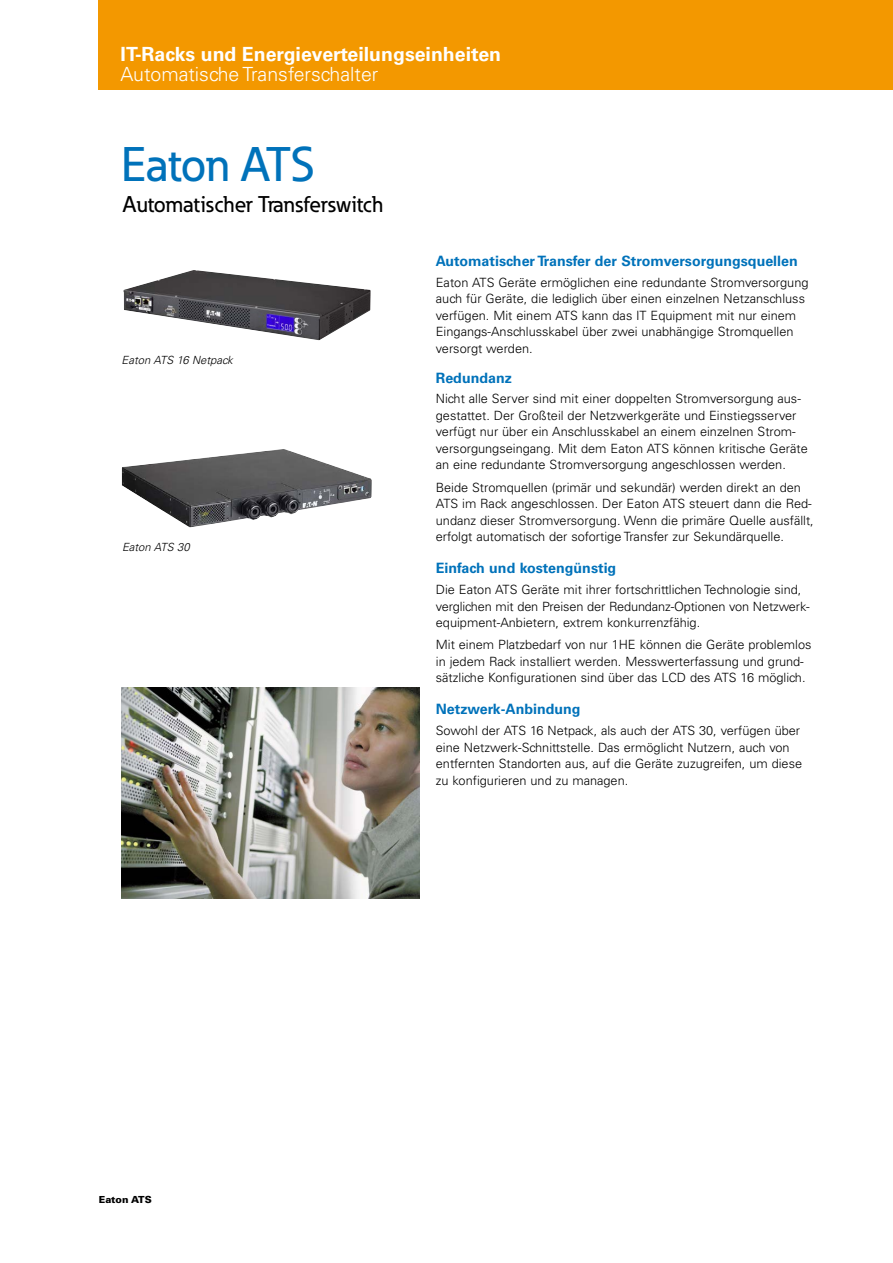
<style>
.page{position:relative;width:893px;height:1263px;background:#fff}
.page>*{position:absolute;margin:0;border:0;box-sizing:border-box;transform-origin:0 0}
.t1{font:500 48px "Eaton";letter-spacing:-.01em;color:#0072ba}
.t2{font:500 22.5px "Eaton";color:#000}
.t3{font:700 19.5px "Univers";color:#fff}
.t4{font:300 19.5px "Univers";color:#fff}
.t5{font:700 14.25px "Univers";color:#0072ba}
.t6{font:300 12.75px/16.5px "Univers";color:#000}
.t7{font:italic 300 11.25px "Univers";color:#000}
.t8{font:900 9.75px "Univers";color:#000}
</style>
<div class="page">
<img style="left:123px;top:270px;width:248px;height:70px">
<img style="left:122px;top:449px;width:250px;height:78px">
<img style="left:121px;top:688px;width:298px;height:210px">
<div style="left:99px;top:0;width:794px;height:89px;background:#f39800"></div>
<h3 class="t3" style="left:121px;top:43px;width:382px">IT-Racks und Energieverteilungseinheiten</h3>
<h3 class="t4" style="left:121px;top:62px;width:259px">Automatische Transferschalter</h3>
<h1 class="t1" style="left:121px;top:135px;width:195px">Eaton ATS</h1>
<h2 class="t2" style="left:123px;top:190px;width:261px">Automatischer Transferswitch</h2>
<p class="t7" style="left:122px;top:353px;width:113px">Eaton ATS 16 Netpack</p>
<p class="t7" style="left:122px;top:540px;width:69px">Eaton ATS 30</p>
<p class="t5" style="left:436px;top:252px;width:363px">Automatischer Transfer der Stromversorgungsquellen</p>
<p class="t6" style="left:436px;top:274px;width:374px">Eaton ATS Geräte ermöglichen eine redundante Stromversorgung auch für Geräte, die lediglich über einen einzelnen Netzanschluss verfügen. Mit einem ATS kann das IT Equipment mit nur einem Eingangs-Anschlusskabel über zwei unabhängige Stromquellen versorgt werden.</p>
<p class="t5" style="left:436px;top:369px;width:78px">Redundanz</p>
<p class="t6" style="left:436px;top:391px;width:373px">Nicht alle Server sind mit einer doppelten Stromversorgung aus&shy;gestattet. Der Großteil der Netzwerkgeräte und Einstiegsserver verfügt nur über ein Anschlusskabel an einem einzelnen Strom&shy;versorgungseingang. Mit dem Eaton ATS können kritische Geräte an eine redundante Stromversorgung angeschlossen werden.</p>
<p class="t6" style="left:436px;top:479px;width:379px">Beide Stromquellen (primär und sekundär) werden direkt an den ATS im Rack angeschlossen. Der Eaton ATS steuert dann die Red&shy;undanz dieser Stromversorgung. Wenn die primäre Quelle ausfällt, erfolgt automatisch der sofortige Transfer zur Sekundärquelle.</p>
<p class="t5" style="left:436px;top:560px;width:182px">Einfach und kostengünstig</p>
<p class="t6" style="left:436px;top:581px;width:375px">Die Eaton ATS Geräte mit ihrer fortschrittlichen Technologie sind, verglichen mit den Preisen der Redundanz-Optionen von Netzwerk&shy;equipment-Anbietern, extrem konkurrenzfähig.</p>
<p class="t6" style="left:436px;top:637px;width:377px">Mit einem Platzbedarf von nur 1HE können die Geräte problemlos in jedem Rack installiert werden. Messwerterfassung und grund&shy;sätzliche Konfigurationen sind über das LCD des ATS 16 möglich.</p>
<p class="t5" style="left:436px;top:701px;width:146px">Netzwerk-Anbindung</p>
<p class="t6" style="left:436px;top:722px;width:368px">Sowohl der ATS 16 Netpack, als auch der ATS 30, verfügen über eine Netzwerk-Schnittstelle. Das ermöglicht Nutzern, auch von entfernten Standorten aus, auf die Geräte zuzugreifen, um diese zu konfigurieren und zu managen.</p>
<p class="t8" style="left:99px;top:1194px;width:54px">Eaton ATS</p>
</div>
